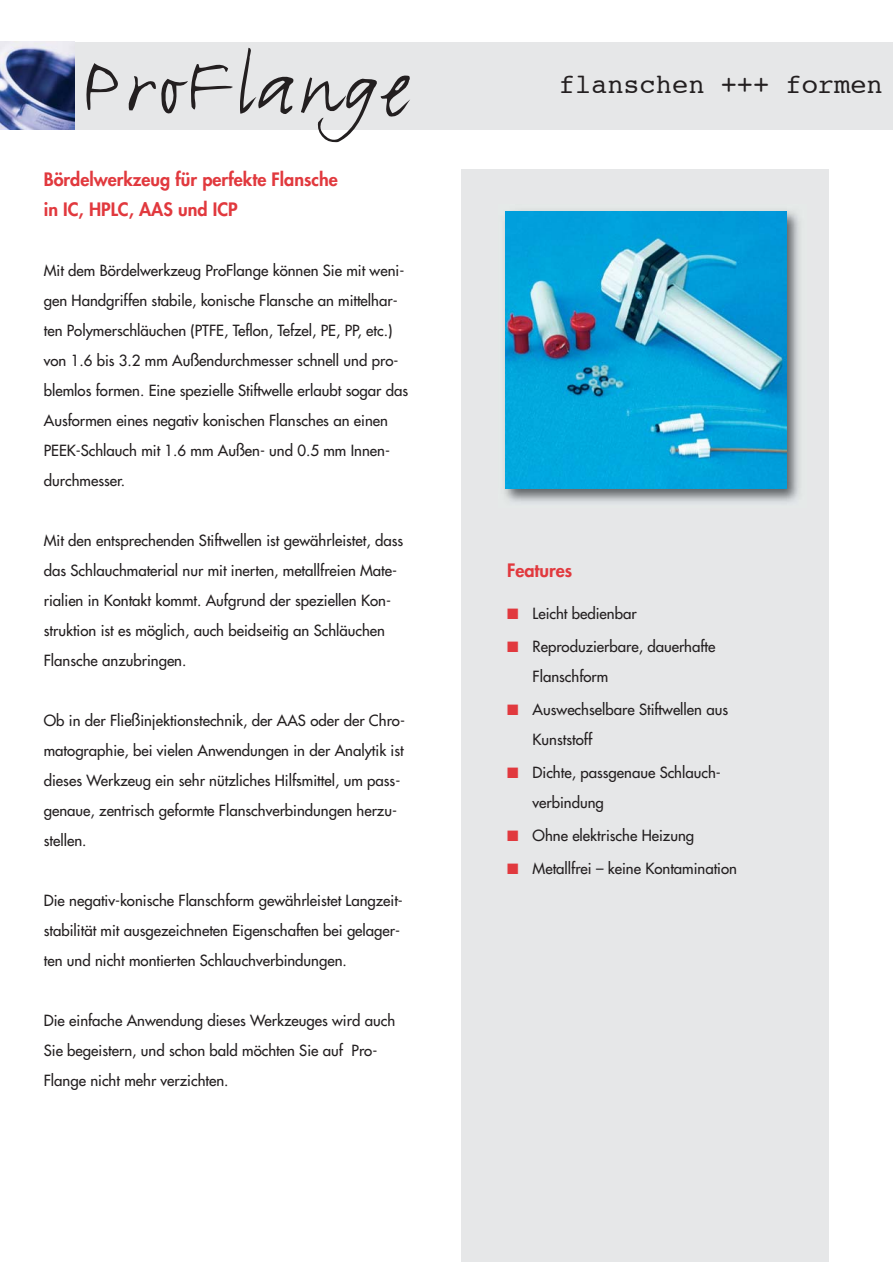
<style>
.page{position:relative;width:893px;height:1263px;background:#fff}
.page>*{position:absolute;margin:0;border:0;box-sizing:border-box;transform-origin:0 0}
.t1{font:93px "FF Justlefthand";letter-spacing:.05em;color:#231f20}
.t2{font:27px "Courier";color:#231f20}
.t3{font:800 18px/30px "Futura";color:#e1393e}
.t4{font:15px/30px "Futura";color:#231f20}
.s1{color:#e1393e}
</style>
<div class="page">
<div style="left:461px;top:169px;width:368px;height:1093px;background:#e6e7e8"></div>
<img style="left:504px;top:211px;width:296px;height:291px">
<img style="left:505px;top:212px;width:281px;height:276px">
<div style="left:74px;top:42px;width:818px;height:87px;background:#e6e7e8"></div>
<img style="left:0;top:42px;width:75px;height:87px">
<h1 class="t1" style="left:82px;top:24px;width:329px">ProFlange</h1>
<p class="t3" style="left:44px;top:166px;width:295px">Bördelwerkzeug für perfekte Flansche in IC, HPLC, AAS und ICP</p>
<p class="t4" style="left:44px;top:257px;width:366px">Mit dem Bördelwerkzeug ProFlange können Sie mit weni&shy;gen Handgriffen stabile, konische Flansche an mittelhar&shy;ten Polymerschläuchen (PTFE, Teflon, Tefzel, PE, PP, etc.) von 1.6 bis 3.2 mm Außendurchmesser schnell und pro&shy;blemlos formen. Eine spezielle Stiftwelle erlaubt sogar das Ausformen eines negativ konischen Flansches an einen PEEK-Schlauch mit 1.6 mm Außen- und 0.5 mm Innen&shy;durchmesser.</p>
<p class="t4" style="left:44px;top:527px;width:361px">Mit den entsprechenden Stiftwellen ist gewährleistet, dass das Schlauchmaterial nur mit inerten, metallfreien Mate&shy;rialien in Kontakt kommt. Aufgrund der speziellen Kon&shy;struktion ist es möglich, auch beidseitig an Schläuchen Flansche anzubringen.</p>
<p class="t4" style="left:44px;top:707px;width:363px">Ob in der Fließinjektionstechnik, der AAS oder der Chro&shy;matographie, bei vielen Anwendungen in der Analytik ist dieses Werkzeug ein sehr nützliches Hilfsmittel, um pass&shy;genaue, zentrisch geformte Flanschverbindungen herzu&shy;stellen.</p>
<p class="t4" style="left:44px;top:887px;width:361px">Die negativ-konische Flanschform gewährleistet Langzeit&shy;stabilität mit ausgezeichneten Eigenschaften bei gelager&shy;ten und nicht montierten Schlauchverbindungen.</p>
<p class="t4" style="left:44px;top:1007px;width:353px">Die einfache Anwendung dieses Werkzeuges wird auch<br>Sie begeistern, und schon bald möchten Sie auf Pro-<br>Flange nicht mehr verzichten.</p>
<h2 class="t2" style="left:559px;top:73px;width:326px">flanschen +++ formen</h2>
<p class="t3" style="left:507px;top:557px;width:67px">Features</p>
<p class="t4" style="left:507px;top:599px;width:131px"><span class="s1">■</span> Leicht bedienbar</p>
<p class="t4" style="left:532px;top:632px;width:184px;text-indent:-26px"><span class="s1">■</span> Reproduzierbare, dauerhafte<br>Flanschform</p>
<p class="t4" style="left:532px;top:695px;width:197px;text-indent:-26px"><span class="s1">■</span> Auswechselbare Stiftwellen aus<br>Kunststoff</p>
<p class="t4" style="left:532px;top:758px;width:190px;text-indent:-26px"><span class="s1">■</span> Dichte, passgenaue Schlauch&shy;verbindung</p>
<p class="t4" style="left:507px;top:821px;width:189px"><span class="s1">■</span> Ohne elektrische Heizung</p>
<p class="t4" style="left:507px;top:854px;width:231px"><span class="s1">■</span> Metallfrei – keine Kontamination</p>
</div>
